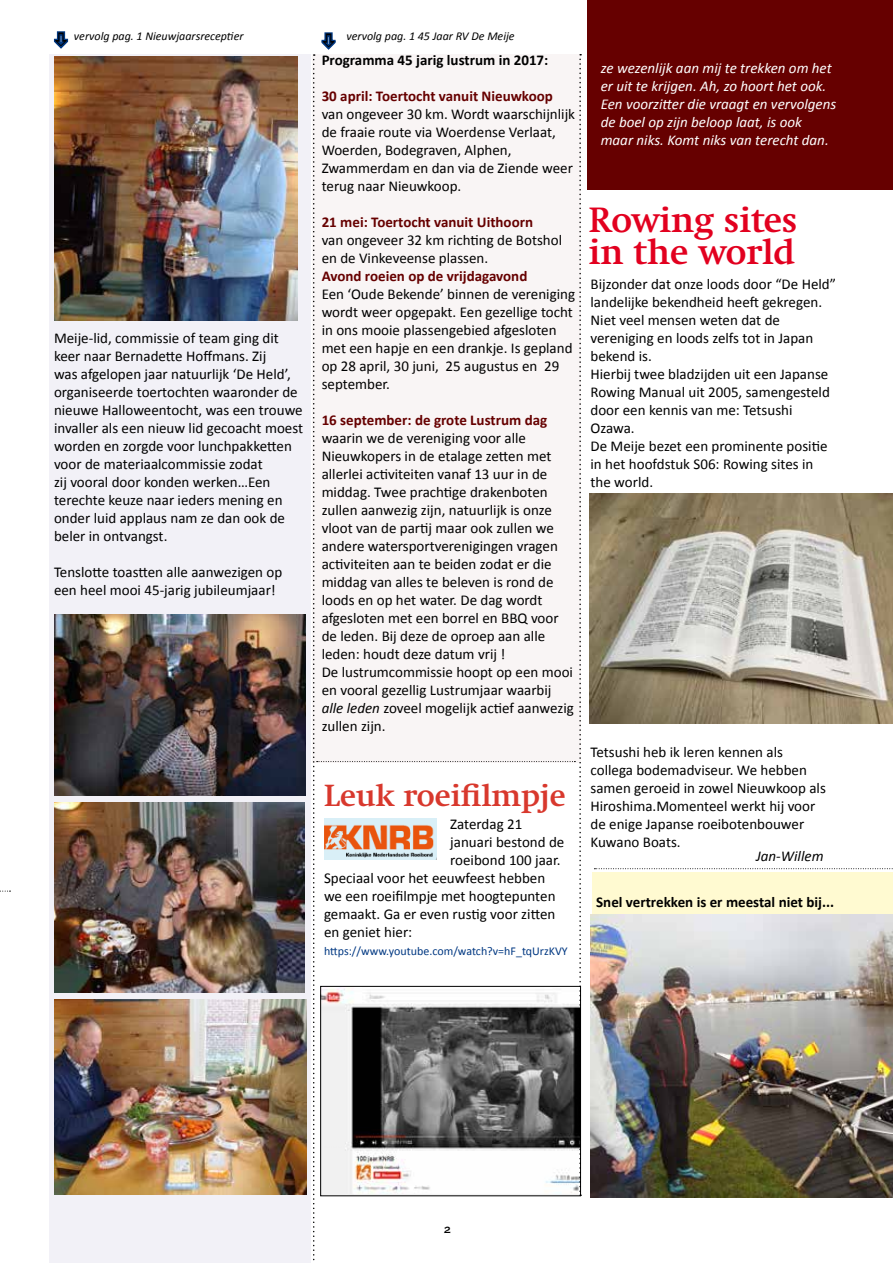
<style>
.page{position:relative;width:893px;height:1263px;background:#fff}
.page>*{position:absolute;margin:0;border:0;box-sizing:border-box;transform-origin:0 0}
.t1{font:700 34.5px/31.5px "Swift 1 OT";color:#e2001f}
.t2{font:700 30px "Swift 1 OT";color:#d8382d}
.t3{font:15px/18px "Calibri";color:#000}
.t4{font:italic 15px/18px "Calibri";color:#fff}
.t5{font:700 15px "Calibri";color:#600}
.t6{font:700 15px "Calibri";color:#000}
.t7{font:italic 15px "Calibri";color:#000}
.t8{font:italic 12px "Calibri";color:#000}
.t9{font:12px "Calibri";color:#003882}
.t10{font:12px "Copperplate";color:#000}
.s1{font-style:italic}
</style>
<div class="page">
<div style="left:593px;top:872px;width:300px;height:324px;background:#fffad1"></div>
<div style="left:49px;top:54px;width:261px;height:1209px;background:#f2f1f7"></div>
<div style="left:588px;top:0;width:305px;height:189px;background:#600"></div>
<img style="left:54px;top:57px;width:243px;height:263px">
<img style="left:54px;top:614px;width:251px;height:181px">
<img style="left:54px;top:803px;width:251px;height:190px">
<img style="left:54px;top:999px;width:253px;height:196px">
<img style="left:590px;top:493px;width:303px;height:231px">
<img style="left:591px;top:914px;width:302px;height:283px">
<svg style="left:594px;top:868px;width:299px;height:1px"></svg>
<svg style="left:53px;top:31px;width:16px;height:18px"></svg>
<svg style="left:313px;top:32px;width:268px;height:1229px"></svg>
<p class="t8" style="left:74px;top:29px;width:171px">vervolg pag. 1 Nieuwjaarsreceptier</p>
<p class="t3" style="left:54px;top:329px;width:251px">Meije-lid, commissie of team ging dit keer naar Bernadette Hoffmans. Zij<br>was afgelopen jaar natuurlijk ‘De Held’, organiseerde toertochten waaronder de nieuwe Halloweentocht, was een trouwe invaller als een nieuw lid gecoacht moest worden en zorgde voor lunchpakketten voor de materiaalcommissie zodat<br>zij vooral door konden werken…Een terechte keuze naar ieders mening en onder luid applaus nam ze dan ook de beler in ontvangst.</p>
<p class="t3" style="left:54px;top:563px;width:230px">Tenslotte toastten alle aanwezigen op een heel mooi 45-jarig jubileumjaar!</p>
<p class="t8" style="left:346px;top:28px;width:170px">vervolg pag. 1 45 Jaar RV De Meije</p>
<p class="t6" style="left:322px;top:51px;width:228px">Programma 45 jarig lustrum in 2017:</p>
<p class="t5" style="left:322px;top:87px;width:233px">30 april: Toertocht vanuit Nieuwkoop</p>
<p class="t3" style="left:322px;top:105px;width:255px">van ongeveer 30 km. Wordt waarschijnlijk de fraaie route via Woerdense Verlaat, Woerden, Bodegraven, Alphen, Zwammerdam en dan via de Ziende weer terug naar Nieuwkoop.</p>
<p class="t5" style="left:322px;top:213px;width:213px">21 mei: Toertocht vanuit Uithoorn</p>
<p class="t3" style="left:322px;top:231px;width:242px">van ongeveer 32 km richting de Botshol en de Vinkeveense plassen.</p>
<p class="t5" style="left:322px;top:267px;width:207px">Avond roeien op de vrijdagavond</p>
<p class="t3" style="left:322px;top:285px;width:255px">Een ‘Oude Bekende’ binnen de vereniging wordt weer opgepakt. Een gezellige tocht in ons mooie plassengebied afgesloten met een hapje en een drankje. Is gepland op 28 april, 30 juni, 25 augustus en 29 september.</p>
<p class="t5" style="left:322px;top:411px;width:227px">16 september: de grote Lustrum dag</p>
<p class="t3" style="left:322px;top:429px;width:254px">waarin we de vereniging voor alle Nieuwkopers in de etalage zetten met allerlei activiteiten vanaf 13 uur in de middag. Twee prachtige drakenboten zullen aanwezig zijn, natuurlijk is onze vloot van de partij maar ook zullen we andere watersportverenigingen vragen activiteiten aan te beiden zodat er die middag van alles te beleven is rond de loods en op het water. De dag wordt afgesloten met een borrel en BBQ voor de leden. Bij deze de oproep aan alle leden: houdt deze datum vrij !<br>De lustrumcommissie hoopt op een mooi en vooral gezellig Lustrumjaar waarbij <span class="s1">alle leden</span> zoveel mogelijk actief aanwezig zullen zijn.</p>
<h2 class="t2" style="left:324px;top:777px;width:243px">Leuk roeifilmpje</h2>
<p class="t3" style="left:450px;top:815px;width:74px">Zaterdag 21</p>
<p class="t3" style="left:450px;top:833px;width:116px">januari bestond de</p>
<p class="t3" style="left:450px;top:851px;width:112px">roeibond 100 jaar.</p>
<p class="t3" style="left:324px;top:869px;width:223px">Speciaal voor het eeuwfeest hebben</p>
<p class="t3" style="left:324px;top:887px;width:233px">we een roeifilmpje met hoogtepunten</p>
<p class="t3" style="left:324px;top:905px;width:233px">gemaakt. Ga er even rustig voor zitten</p>
<p class="t3" style="left:324px;top:923px;width:90px">en geniet hier:</p>
<p class="t9" style="left:324px;top:944px;width:245px">https://www.youtube.com/watch?v=hF_tqUrzKVY</p>
<p class="t4" style="left:601px;top:59px;width:237px">ze wezenlijk aan mij te trekken om het er uit te krijgen. Ah, zo hoort het ook.<br>Een voorzitter die vraagt en vervolgens de boel op zijn beloop laat, is ook maar niks. Komt niks van terecht dan.</p>
<h1 class="t1" style="left:589px;top:205px;width:210px">Rowing sites in the world</h1>
<p class="t3" style="left:590px;top:275px;width:247px">Bijzonder dat onze loods door “De Held” landelijke bekendheid heeft gekregen.<br>Niet veel mensen weten dat de vereniging en loods zelfs tot in Japan bekend is.<br>Hierbij twee bladzijden uit een Japanse<br>Rowing Manual uit 2005, samengesteld door een kennis van me: Tetsushi<br>Ozawa.<br>De Meije bezet een prominente positie in het hoofdstuk S06: Rowing sites in the world.</p>
<p class="t3" style="left:590px;top:743px;width:237px">Tetsushi heb ik leren kennen als collega bodemadviseur. We hebben samen geroeid in zowel Nieuwkoop als<br>Hiroshima.Momenteel werkt hij voor de enige Japanse roeibotenbouwer<br>Kuwano Boats.</p>
<p class="t7" style="left:756px;top:847px;width:69px">Jan-Willem</p>
<p class="t6" style="left:596px;top:893px;width:239px">Snel vertrekken is er meestal niet bij...</p>
<p class="t10" style="left:444px;top:1222px;width:9px">2</p>
</div>
